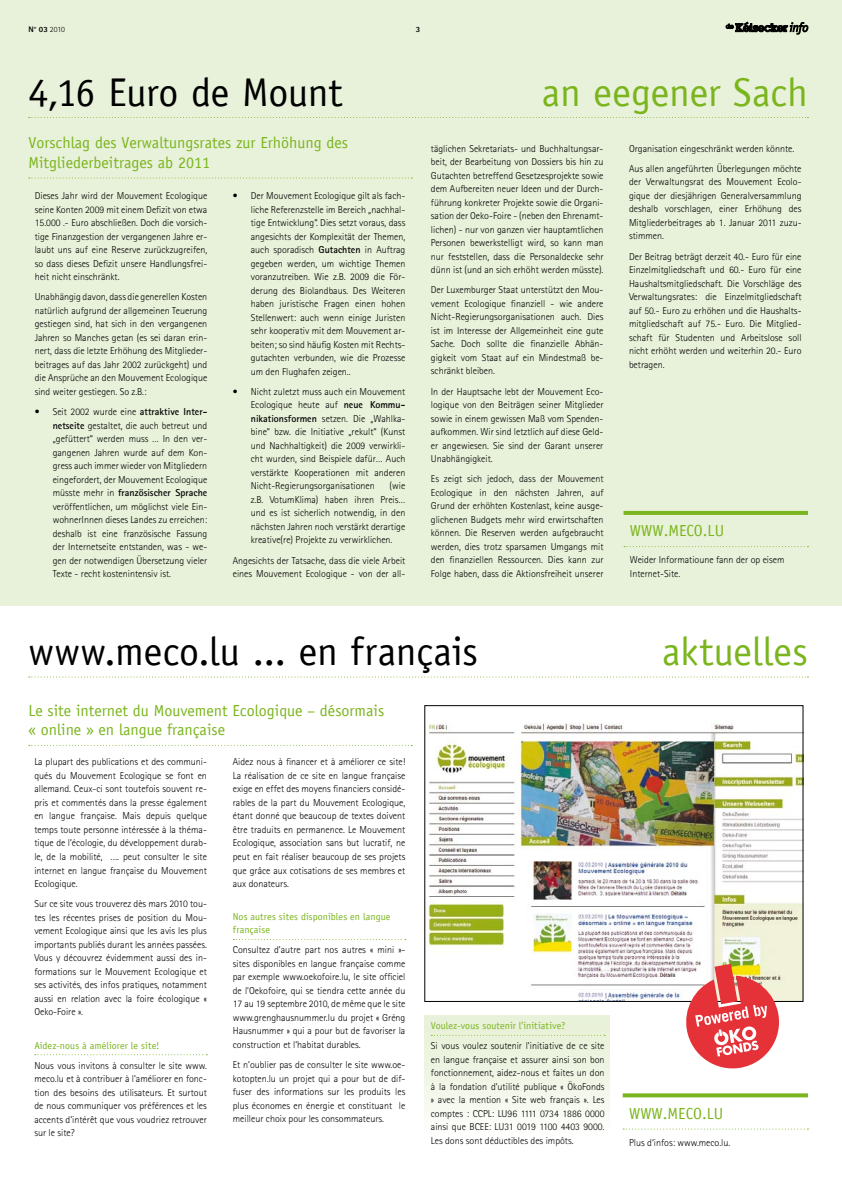
<style>
.page{position:relative;width:842px;height:1191px;background:#fff}
.page>*{position:absolute;margin:0;border:0;box-sizing:border-box;transform-origin:0 0}
.t1{font:40px "Officina Sans";color:#000}
.t2{font:40px "Officina Sans";color:#7ab51d}
.t3{font:16px/19.5px "Officina Sans";color:#7ab51d}
.t4{font:300 10px/13.5px "Rotis Sans Serif";color:#000;text-align:justify}
.t5{font:10px/13.5px "Officina Sans";letter-spacing:.01em;color:#7ab51d}
.t6{font:800 8px "Rotis Sans Serif";color:#000}
.s1{font-weight:300}
.s2{font-weight:700}
</style>
<div class="page">
<div style="left:0;top:0;width:842px;height:606px;background:#e8f1d9"></div>
<div style="left:424px;top:1015px;width:186px;height:139px;background:linear-gradient(to bottom,#e4eed1,#fff)"></div>
<svg style="left:29px;top:117px;width:779px;height:1px"></svg>
<svg style="left:29px;top:676px;width:779px;height:1px"></svg>
<svg style="left:35px;top:1054px;width:172px;height:1px"></svg>
<svg style="left:233px;top:939px;width:173px;height:1px"></svg>
<svg style="left:29px;top:745px;width:383px;height:1px"></svg>
<svg style="left:29px;top:177px;width:383px;height:1px"></svg>
<svg style="left:623px;top:511px;width:185px;height:4px"></svg>
<svg style="left:624px;top:546px;width:184px;height:1px"></svg>
<svg style="left:623px;top:1093px;width:185px;height:4px"></svg>
<svg style="left:623px;top:1128px;width:185px;height:1px"></svg>
<img style="left:428px;top:723px;width:373px;height:276px">
<div style="left:424px;top:705px;width:379px;height:296px;border:1px solid #000"></div>
<svg style="left:683px;top:963px;width:100px;height:106px"></svg>
<svg style="left:431px;top:1034px;width:174px;height:1px"></svg>
<svg style="left:725px;top:21px;width:84px;height:14px"></svg>
<p class="t6" style="left:28px;top:24px;width:38px">N° 03 <span class="s1">2010</span></p>
<h1 class="t1" style="left:28px;top:69px;width:316px">4,16 Euro de Mount</h1>
<h1 class="t2" style="left:542px;top:69px;width:267px">an eegener Sach</h1>
<h2 class="t3" style="left:28px;top:133px;width:321px">Vorschlag des Verwaltungsrates zur Erhöhung des<br>Mitgliederbeitrages ab 2011</h2>
<p class="t4" style="left:35px;top:189px;width:174px">Dieses Jahr wird der Mouvement Ecologique seine Konten 2009 mit einem Defizit von etwa 15.000 .- Euro abschließen. Doch die vorsich&shy;tige Finanzgestion der vergangenen Jahre er&shy;laubt uns auf eine Reserve zurückzugreifen, so dass dieses Defizit unsere Handlungsfrei&shy;heit nicht einschränkt.</p>
<p class="t4" style="left:35px;top:290px;width:174px">Unabhängig davon, dass die generellen Kosten natürlich aufgrund der allgemeinen Teuerung gestiegen sind, hat sich in den vergangenen Jahren so Manches getan (es sei daran erin&shy;nert, dass die letzte Erhöhung des Mitglieder&shy;beitrages auf das Jahr 2002 zurückgeht) und die Ansprüche an den Mouvement Ecologique sind weiter gestiegen. So z.B.:</p>
<p class="t4" style="left:53px;top:405px;width:156px">Seit 2002 wurde eine <span class="s2">attraktive Inter&shy;netseite</span> gestaltet, die auch betreut und „gefüttert“ werden muss … In den ver&shy;gangenen Jahren wurde auf dem Kon&shy;gress auch immer wieder von Mitgliedern eingefordert, der Mouvement Ecologique müsste mehr in <span class="s2">französischer Sprache </span>veröffentlichen, um möglichst viele Ein&shy;wohnerInnen dieses Landes zu erreichen: deshalb ist eine französische Fassung der Internetseite entstanden, was - we&shy;gen der notwendigen Übersetzung vieler Texte - recht kostenintensiv ist.</p>
<p class="t4" style="left:251px;top:189px;width:156px">Der Mouvement Ecologique gilt als fach&shy;liche Referenzstelle im Bereich „nachhal&shy;tige Entwicklung“. Dies setzt voraus, dass angesichts der Komplexität der Themen, auch sporadisch <span class="s2">Gutachten</span> in Auftrag gegeben werden, um wichtige Themen voranzutreiben. Wie z.B. 2009 die För&shy;derung des Biolandbaus. Des Weiteren haben juristische Fragen einen hohen Stellenwert: auch wenn einige Juristen sehr kooperativ mit dem Mouvement ar&shy;beiten; so sind häufig Kosten mit Rechts&shy;gutachten verbunden, wie die Prozesse um den Flughafen zeigen..</p>
<p class="t4" style="left:251px;top:385px;width:156px">Nicht zuletzt muss auch ein Mouvement Ecologique heute auf <span class="s2">neue Kommu&shy;nikationsformen</span> setzen. Die „Wahlka&shy;bine“ bzw. die Initiative „rekult“ (Kunst und Nachhaltigkeit) die 2009 verwirkli&shy;cht wurden, sind Beispiele dafür… Auch verstärkte Kooperationen mit anderen Nicht-Regierungsorganisationen</p>
<p class="t4" style="left:233px;top:189px;width:6px">•</p>
<p class="t4" style="left:233px;top:385px;width:6px">•</p>
<p class="t4" style="left:35px;top:405px;width:6px">•</p>
<p class="t4" style="left:251px;top:479px;width:156px;text-indent:139px">(wie z.B. VotumKlima) haben ihren Preis… und es ist sicherlich notwendig, in den nächsten Jahren noch verstärkt derartige kreative(re) Projekte zu verwirklichen.</p>
<p class="t4" style="left:233px;top:553px;width:174px">Angesichts der Tatsache, dass die viele Arbeit eines Mouvement Ecologique - von der all-</p>
<p class="t4" style="left:431px;top:141px;width:174px">täglichen Sekretariats- und Buchhaltungsar&shy;beit, der Bearbeitung von Dossiers bis hin zu Gutachten betreffend Gesetzesprojekte sowie dem Aufbereiten neuer Ideen und der Durch&shy;führung konkreter Projekte sowie die Organi&shy;sation der Oeko-Foire - (neben den Ehrenamt&shy;lichen) - nur von ganzen vier hauptamtlichen Personen bewerkstelligt wird, so kann man nur feststellen, dass die Personaldecke sehr dünn ist (und an sich erhöht werden müsste).</p>
<p class="t4" style="left:431px;top:283px;width:174px">Der Luxemburger Staat unterstützt den Mou&shy;vement Ecologique finanziell - wie andere Nicht-Regierungsorganisationen auch. Dies ist im Interesse der Allgemeinheit eine gute Sache. Doch sollte die finanzielle Abhän&shy;gigkeit vom Staat auf ein Mindestmaß be&shy;schränkt bleiben.</p>
<p class="t4" style="left:431px;top:384px;width:174px">In der Hauptsache lebt der Mouvement Eco&shy;logique von den Beiträgen seiner Mitglieder sowie in einem gewissen Maß vom Spenden&shy;aufkommen. Wir sind letztlich auf diese Geld&shy;er angewiesen. Sie sind der Garant unserer Unabhängigkeit.</p>
<p class="t4" style="left:431px;top:472px;width:174px">Es zeigt sich jedoch, dass der Mouvement Ecologique in den nächsten Jahren, auf Grund der erhöhten Kostenlast, keine ausge&shy;glichenen Budgets mehr wird erwirtschaften können. Die Reserven werden aufgebraucht werden, dies trotz sparsamen Umgangs mit den finanziellen Ressourcen. Dies kann zur Folge haben, dass die Aktionsfreiheit unserer</p>
<p class="t4" style="left:629px;top:138px;width:174px;line-height:20.2px">Organisation eingeschränkt werden könnte.<br>Aus allen angeführten Überlegungen möchte</p>
<p class="t4" style="left:629px;top:175px;width:174px">der Verwaltungsrat des Mouvement Ecolo&shy;gique der diesjährigen Generalversammlung deshalb vorschlagen, einer Erhöhung des Mitgliederbeitrages ab 1. Januar 2011 zuzu&shy;stimmen.</p>
<p class="t4" style="left:629px;top:249px;width:174px">Der Beitrag beträgt derzeit 40.- Euro für eine Einzelmitgliedschaft und 60.- Euro für eine Haushaltsmitgliedschaft. Die Vorschläge des Verwaltungsrates: die Einzelmitgliedschaft auf 50.- Euro zu erhöhen und die Haushalts&shy;mitgliedschaft auf 75.- Euro. Die Mitglied&shy;schaft für Studenten und Arbeitslose soll nicht erhöht werden und weiterhin 20.- Euro betragen.</p>
<h2 class="t3" style="left:630px;top:521px;width:12px">www</h2>
<h2 class="t3" style="left:664px;top:521px;width:52px">.meco.lu</h2>
<p class="t4" style="left:630px;top:553px;width:156px">Weider Informatioune fann der op eisem<br>Internet-Site.</p>
<h1 class="t1" style="left:28px;top:628px;width:451px">www.meco.lu ... en français</h1>
<h1 class="t2" style="left:662px;top:628px;width:147px">aktuelles</h1>
<h2 class="t3" style="left:28px;top:700px;width:357px">Le site internet du Mouvement Ecologique – désormais « online » en langue française</h2>
<p class="t4" style="left:34px;top:755px;width:174px">La plupart des publications et des communi&shy;qués du Mouvement Ecologique se font en allemand. Ceux-ci sont toutefois souvent re&shy;pris et commentés dans la presse également en langue française. Mais depuis quelque temps toute personne intéressée à la théma&shy;tique de l’écologie, du développement durab&shy;le, de la mobilité, …. peut consulter le site internet en langue française du Mouvement Ecologique.</p>
<p class="t4" style="left:34px;top:897px;width:174px">Sur ce site vous trouverez dès mars 2010 tou&shy;tes les récentes prises de position du Mou&shy;vement Ecologique ainsi que les avis les plus importants publiés durant les années passées.<br>Vous y découvrez évidemment aussi des in&shy;formations sur le Mouvement Ecologique et ses activités, des infos pratiques, notamment aussi en relation avec la foire écologique « Oeko-Foire ».</p>
<p class="t5" style="left:34px;top:1038px;width:127px">Aidez-nous à améliorer le site!</p>
<p class="t4" style="left:34px;top:1058px;width:174px">Nous vous invitons à consulter le site www. meco.lu et à contribuer à l’améliorer en fonc&shy;tion des besoins des utilisateurs. Et surtout de nous communiquer vos préférences et les accents d’intérêt que vous voudriez retrouver sur le site?</p>
<p class="t4" style="left:233px;top:755px;width:174px">Aidez nous à financer et à améliorer ce site!<br>La réalisation de ce site en langue française exige en effet des moyens financiers considé&shy;rables de la part du Mouvement Ecologique, étant donné que beaucoup de textes doivent être traduits en permanence. Le Mouvement Ecologique, association sans but lucratif, ne peut en fait réaliser beaucoup de ses projets que grâce aux cotisations de ses membres et aux donateurs.</p>
<p class="t5" style="left:233px;top:909px;width:159px">Nos autres sites disponibles en langue française</p>
<p class="t4" style="left:233px;top:943px;width:174px">Consultez d’autre part nos autres « mini »- sites disponibles en langue française comme par exemple www.oekofoire.lu, le site officiel de l’Oekofoire, qui se tiendra cette année du 17 au 19 septembre 2010, de même que le site www.grenghausnummer.lu du projet « Gréng Hausnummer » qui a pour but de favoriser la construction et l’habitat durables.</p>
<p class="t4" style="left:233px;top:1058px;width:174px">Et n’oublier pas de consulter le site www.oe&shy;kotopten.lu un projet qui a pour but de dif&shy;fuser des informations sur les produits les plus économes en énergie et constituant le meilleur choix pour les consommateurs.</p>
<p class="t5" style="left:431px;top:1019px;width:136px">Voulez-vous soutenir l’initiative?</p>
<p class="t4" style="left:431px;top:1039px;width:175px">Si vous voulez soutenir l’initiative de ce site en langue française et assurer ainsi son bon fonctionnement, aidez-nous et faites un don à la fondation d’utilité publique « ÖkoFonds » avec la mention « Site web français ». Les comptes : CCPL: LU96 1111 0734 1886 0000 ainsi que BCEE: LU31 0019 1100 4403 9000.<br>Les dons sont déductibles des impôts.</p>
<h2 class="t3" style="left:629px;top:1103px;width:12px">www</h2>
<h2 class="t3" style="left:663px;top:1103px;width:52px">.meco.lu</h2>
<p class="t4" style="left:629px;top:1135px;width:103px">Plus d‘infos: www.meco.lu.</p>
</div>
